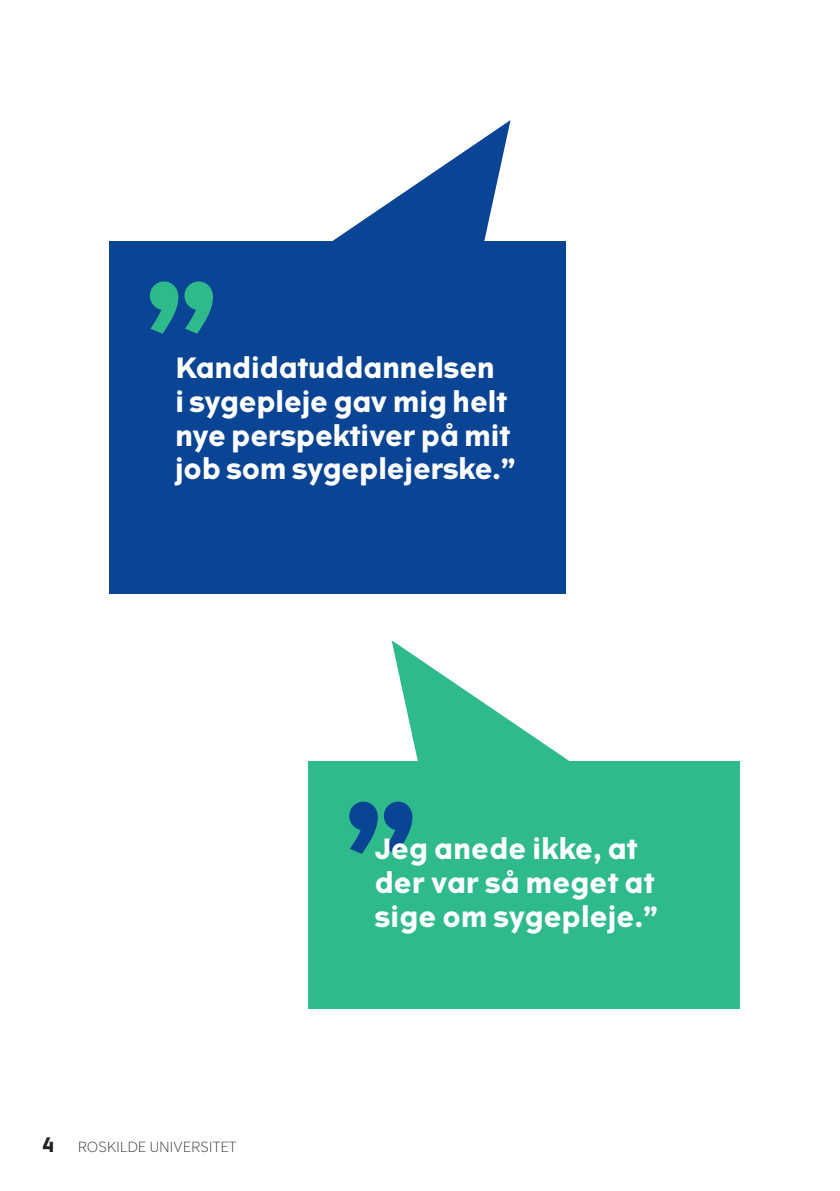
<style>
.page{position:relative;width:840px;height:1191px;background:#fff}
.page>*{position:absolute;margin:0;border:0;box-sizing:border-box;transform-origin:0 0}
.Citater{font:700 144px "The Wave";color:#2fba8c}
.Citater-2{font:700 144px "The Wave";color:#094594}
.Citater-3{font:700 28px/33.6px "The Wave";color:#fff}
.t1{font:300 14px "The Wave";letter-spacing:.025em;color:#231f20}
.s1{font-weight:700;font-size:20px}
</style>
<div class="page">
<svg style="left:332px;top:120px;width:178px;height:121px"></svg>
<div style="left:109px;top:241px;width:456px;height:352px;background:#094594"></div>
<svg style="left:391px;top:640px;width:178px;height:121px"></svg>
<div style="left:308px;top:761px;width:431px;height:247px;background:#2fba8c"></div>
<p class="Citater" style="left:143px;top:244px;width:78px">”</p>
<p class="Citater-3" style="left:175px;top:352px;width:342px">Kandidatuddannelsen<br>i sygepleje gav mig helt nye perspektiver på mit job som sygeplejerske.”</p>
<p class="t1" style="left:42px;top:1138px;width:196px"><span class="s1">4</span> ROSKILDE UNIVERSITET</p>
<p class="Citater-2" style="left:342px;top:764px;width:78px">”</p>
<p class="Citater-3" style="left:374px;top:833px;width:285px">Jeg anede ikke, at der var så meget at sige om sygepleje.”</p>
</div>
